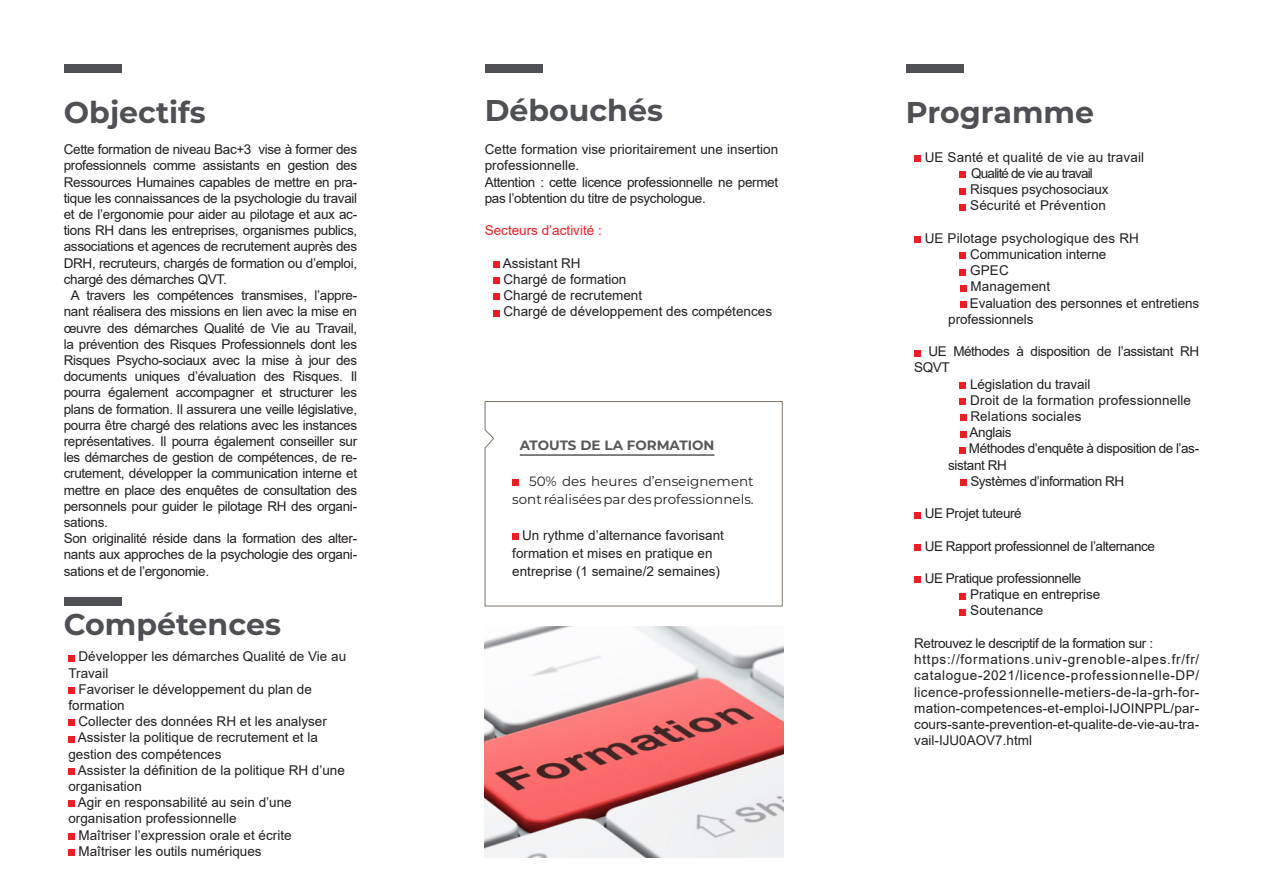
<style>
.page{position:relative;width:1263px;height:893px;background:#fff}
.page>*{position:absolute;margin:0;border:0;box-sizing:border-box;transform-origin:0 0}
.t1{font:700 30px "Montserrat";color:#4e5053}
.PAGES_-_Encadrés_-_Txt{font:13.5px/16.2px "Arial";color:#231f20}
.PAGES_-_Encadrés_-_Txt-2{font:13.5px/16.2px "Arial";letter-spacing:-.03em;color:#231f20}
.PAGES_-_Encadrés_-_Txt-3{font:13.5px/16.2px "Arial";letter-spacing:-.025em;color:#231f20}
.PAGES_-_Encadrés_-_Txt-4{font:13.5px/18px "Montserrat";color:#231f20;text-align:right}
.PAGES_-_Encadrés_-_Txt-5{font:13.5px "Arial";letter-spacing:-.06em;color:#231f20}
.t2{font:13.5px "Arial";color:#ee1d23}
.PAGES_-_Encadrés_-_Txt-6{font:700 13.5px "Montserrat";color:#57585a}
</style>
<div class="page">
<div style="left:914px;top:155px;width:7px;height:7px;background:#ee1d23"></div>
<svg style="left:960px;top:172px;width:6px;height:6px"></svg>
<svg style="left:960px;top:188px;width:6px;height:6px"></svg>
<svg style="left:960px;top:204px;width:6px;height:6px"></svg>
<div style="left:914px;top:236px;width:7px;height:7px;background:#ee1d23"></div>
<svg style="left:960px;top:253px;width:6px;height:6px"></svg>
<svg style="left:960px;top:269px;width:6px;height:6px"></svg>
<svg style="left:960px;top:285px;width:6px;height:6px"></svg>
<div style="left:960px;top:301px;width:6px;height:7px;background:#ee1d23"></div>
<div style="left:914px;top:350px;width:7px;height:6px;background:#ee1d23"></div>
<div style="left:960px;top:382px;width:6px;height:7px;background:#ee1d23"></div>
<div style="left:960px;top:398px;width:6px;height:7px;background:#ee1d23"></div>
<svg style="left:960px;top:415px;width:6px;height:6px"></svg>
<svg style="left:960px;top:431px;width:6px;height:6px"></svg>
<svg style="left:959px;top:447px;width:6px;height:6px"></svg>
<div style="left:960px;top:479px;width:6px;height:7px;background:#ee1d23"></div>
<div style="left:914px;top:512px;width:7px;height:6px;background:#ee1d23"></div>
<div style="left:914px;top:544px;width:7px;height:7px;background:#ee1d23"></div>
<div style="left:914px;top:577px;width:7px;height:6px;background:#ee1d23"></div>
<svg style="left:960px;top:593px;width:6px;height:6px"></svg>
<svg style="left:960px;top:609px;width:6px;height:6px"></svg>
<div style="left:68px;top:655px;width:7px;height:6px;background:#ee1d23"></div>
<div style="left:68px;top:687px;width:7px;height:7px;background:#ee1d23"></div>
<div style="left:68px;top:720px;width:7px;height:6px;background:#ee1d23"></div>
<div style="left:68px;top:736px;width:7px;height:6px;background:#ee1d23"></div>
<div style="left:68px;top:768px;width:7px;height:7px;background:#ee1d23"></div>
<div style="left:68px;top:801px;width:7px;height:6px;background:#ee1d23"></div>
<div style="left:68px;top:833px;width:7px;height:6px;background:#ee1d23"></div>
<div style="left:68px;top:849px;width:7px;height:7px;background:#ee1d23"></div>
<div style="left:64px;top:64px;width:57px;height:9px;background:#4e5053"></div>
<div style="left:485px;top:64px;width:58px;height:9px;background:#4e5053"></div>
<div style="left:64px;top:597px;width:57px;height:9px;background:#4e5053"></div>
<div style="left:906px;top:64px;width:57px;height:8px;background:#4e5053"></div>
<div style="left:493px;top:261px;width:7px;height:7px;background:#ee1d23"></div>
<div style="left:493px;top:277px;width:7px;height:7px;background:#ee1d23"></div>
<div style="left:493px;top:294px;width:7px;height:6px;background:#ee1d23"></div>
<div style="left:493px;top:310px;width:7px;height:6px;background:#ee1d23"></div>
<svg style="left:485px;top:401px;width:298px;height:205px"></svg>
<img style="left:485px;top:626px;width:298px;height:231px">
<p class="t1" style="left:64px;top:90px;width:143px">Objectifs</p>
<p class="t1" style="left:485px;top:89px;width:180px">Débouchés</p>
<p class="PAGES_-_Encadrés_-_Txt" style="left:64px;top:141px;width:295px;text-align:justify">Cette formation de niveau Bac+3 vise à former des professionnels comme assistants en gestion des Ressources Humaines capables de mettre en pra&shy;tique les connaissances de la psychologie du travail et de l’ergonomie pour aider au pilotage et aux ac&shy;tions RH dans les entreprises, organismes publics, associations et agences de recrutement auprès des DRH, recruteurs, chargés de formation ou d’emploi, chargé des démarches QVT.</p>
<p class="PAGES_-_Encadrés_-_Txt" style="left:64px;top:287px;width:295px;text-align:justify;text-indent:7px">A travers les compétences transmises, l’appre&shy;nant réalisera des missions en lien avec la mise en œuvre des démarches Qualité de Vie au Travail, la prévention des Risques Professionnels dont les Risques Psycho-sociaux avec la mise à jour des documents uniques d’évaluation des Risques. Il pourra également accompagner et structurer les plans de formation. Il assurera une veille législative, pourra être chargé des relations avec les instances représentatives. Il pourra également conseiller sur les démarches de gestion de compétences, de re&shy;crutement, développer la communication interne et mettre en place des enquêtes de consultation des personnels pour guider le pilotage RH des organi&shy;sations.</p>
<p class="PAGES_-_Encadrés_-_Txt" style="left:64px;top:530px;width:295px;text-align:justify">Son originalité réside dans la formation des alter&shy;nants aux approches de la psychologie des organi&shy;sations et de l’ergonomie.</p>
<p class="t1" style="left:64px;top:603px;width:219px">Compétences</p>
<p class="PAGES_-_Encadrés_-_Txt" style="left:68px;top:648px;width:279px;text-indent:10px">Développer les démarches Qualité de Vie au<br>Travail</p>
<p class="PAGES_-_Encadrés_-_Txt" style="left:68px;top:681px;width:245px;text-indent:10px">Favoriser le développement du plan de formation</p>
<p class="PAGES_-_Encadrés_-_Txt" style="left:79px;top:713px;width:250px">Collecter des données RH et les analyser</p>
<p class="PAGES_-_Encadrés_-_Txt" style="left:68px;top:729px;width:251px;text-indent:9px">Assister la politique de recrutement et la gestion des compétences</p>
<p class="PAGES_-_Encadrés_-_Txt" style="left:68px;top:762px;width:278px;text-indent:9px">Assister la définition de la politique RH d’une organisation</p>
<p class="PAGES_-_Encadrés_-_Txt" style="left:68px;top:794px;width:225px;text-indent:9px">Agir en responsabilité au sein d’une organisation professionnelle</p>
<p class="PAGES_-_Encadrés_-_Txt" style="left:79px;top:827px;width:215px">Maîtriser l’expression orale et écrite</p>
<p class="PAGES_-_Encadrés_-_Txt" style="left:79px;top:843px;width:185px">Maîtriser les outils numériques</p>
<p class="PAGES_-_Encadrés_-_Txt" style="left:485px;top:141px;width:295px">Cette formation vise prioritairement une insertion professionnelle.</p>
<p class="PAGES_-_Encadrés_-_Txt-3" style="left:485px;top:174px;width:295px">Attention : cette licence professionnelle ne permet pas l’obtention du titre de psychologue.</p>
<p class="t2" style="left:485px;top:221px;width:119px">Secteurs d’activité :</p>
<p class="PAGES_-_Encadrés_-_Txt" style="left:503px;top:255px;width:80px">Assistant RH</p>
<p class="PAGES_-_Encadrés_-_Txt" style="left:503px;top:271px;width:125px">Chargé de formation</p>
<p class="PAGES_-_Encadrés_-_Txt" style="left:503px;top:287px;width:140px">Chargé de recrutement</p>
<p class="PAGES_-_Encadrés_-_Txt" style="left:503px;top:303px;width:270px">Chargé de développement des compétences</p>
<p class="PAGES_-_Encadrés_-_Txt-6" style="left:520px;top:435px;width:196px">ATOUTS DE LA FORMATION</p>
<p class="PAGES_-_Encadrés_-_Txt-4" style="left:512px;top:472px;width:243px">50% des heures d’enseignement sont réalisées par des professionnels.</p>
<p class="PAGES_-_Encadrés_-_Txt" style="left:512px;top:526px;width:213px;line-height:18px;text-indent:10px">Un rythme d’alternance favorisant formation et mises en pratique en entreprise (1 semaine/2 semaines)</p>
<p class="t1" style="left:906px;top:90px;width:190px">Programme</p>
<p class="PAGES_-_Encadrés_-_Txt" style="left:925px;top:149px;width:221px">UE Santé et qualité de vie au travail</p>
<p class="PAGES_-_Encadrés_-_Txt-5" style="left:971px;top:164px;width:123px">Qualité de vie au travail</p>
<p class="PAGES_-_Encadrés_-_Txt" style="left:970px;top:181px;width:140px">Risques psychosociaux</p>
<p class="PAGES_-_Encadrés_-_Txt" style="left:970px;top:198px;width:137px">Sécurité et Prévention</p>
<p class="PAGES_-_Encadrés_-_Txt" style="left:925px;top:230px;width:216px">UE Pilotage psychologique des RH</p>
<p class="PAGES_-_Encadrés_-_Txt" style="left:970px;top:246px;width:138px">Communication interne</p>
<p class="PAGES_-_Encadrés_-_Txt" style="left:970px;top:262px;width:40px">GPEC</p>
<p class="PAGES_-_Encadrés_-_Txt" style="left:970px;top:279px;width:82px">Management</p>
<p class="PAGES_-_Encadrés_-_Txt" style="left:948px;top:295px;width:252px;text-indent:22px">Evaluation des personnes et entretiens professionnels</p>
<p class="PAGES_-_Encadrés_-_Txt-2" style="left:914px;top:343px;width:286px;text-indent:14px">UE Méthodes à disposition de l’assistant RH<br>SQVT</p>
<p class="PAGES_-_Encadrés_-_Txt" style="left:970px;top:376px;width:122px">Législation du travail</p>
<p class="PAGES_-_Encadrés_-_Txt" style="left:970px;top:392px;width:222px">Droit de la formation professionnelle</p>
<p class="PAGES_-_Encadrés_-_Txt" style="left:970px;top:408px;width:113px">Relations sociales</p>
<p class="PAGES_-_Encadrés_-_Txt-2" style="left:970px;top:424px;width:43px">Anglais</p>
<p class="PAGES_-_Encadrés_-_Txt-2" style="left:948px;top:441px;width:252px;text-indent:21px">Méthodes d’enquête à disposition de l’as&shy;sistant RH</p>
<p class="PAGES_-_Encadrés_-_Txt-2" style="left:970px;top:473px;width:155px">Systèmes d’information RH</p>
<p class="PAGES_-_Encadrés_-_Txt-2" style="left:925px;top:505px;width:99px">UE Projet tuteuré</p>
<p class="PAGES_-_Encadrés_-_Txt-2" style="left:925px;top:538px;width:232px">UE Rapport professionnel de l’alternance</p>
<p class="PAGES_-_Encadrés_-_Txt-2" style="left:925px;top:570px;width:158px">UE Pratique professionnelle</p>
<p class="PAGES_-_Encadrés_-_Txt" style="left:970px;top:586px;width:131px">Pratique en entreprise</p>
<p class="PAGES_-_Encadrés_-_Txt" style="left:970px;top:603px;width:75px">Soutenance</p>
<p class="PAGES_-_Encadrés_-_Txt-2" style="left:914px;top:635px;width:240px">Retrouvez le descriptif de la formation sur :</p>
<p class="PAGES_-_Encadrés_-_Txt" style="left:914px;top:651px;width:286px;text-align:justify">https://formations.univ-grenoble-alpes.fr/fr/ catalogue-2021/licence-professionnelle-DP/ licence-professionnelle-metiers-de-la-grh-for&shy;mation-competences-et-emploi-IJOINPPL/par&shy;cours-sante-prevention-et-qualite-de-vie-au-tra&shy;vail-IJU0AOV7.html</p>
</div>
